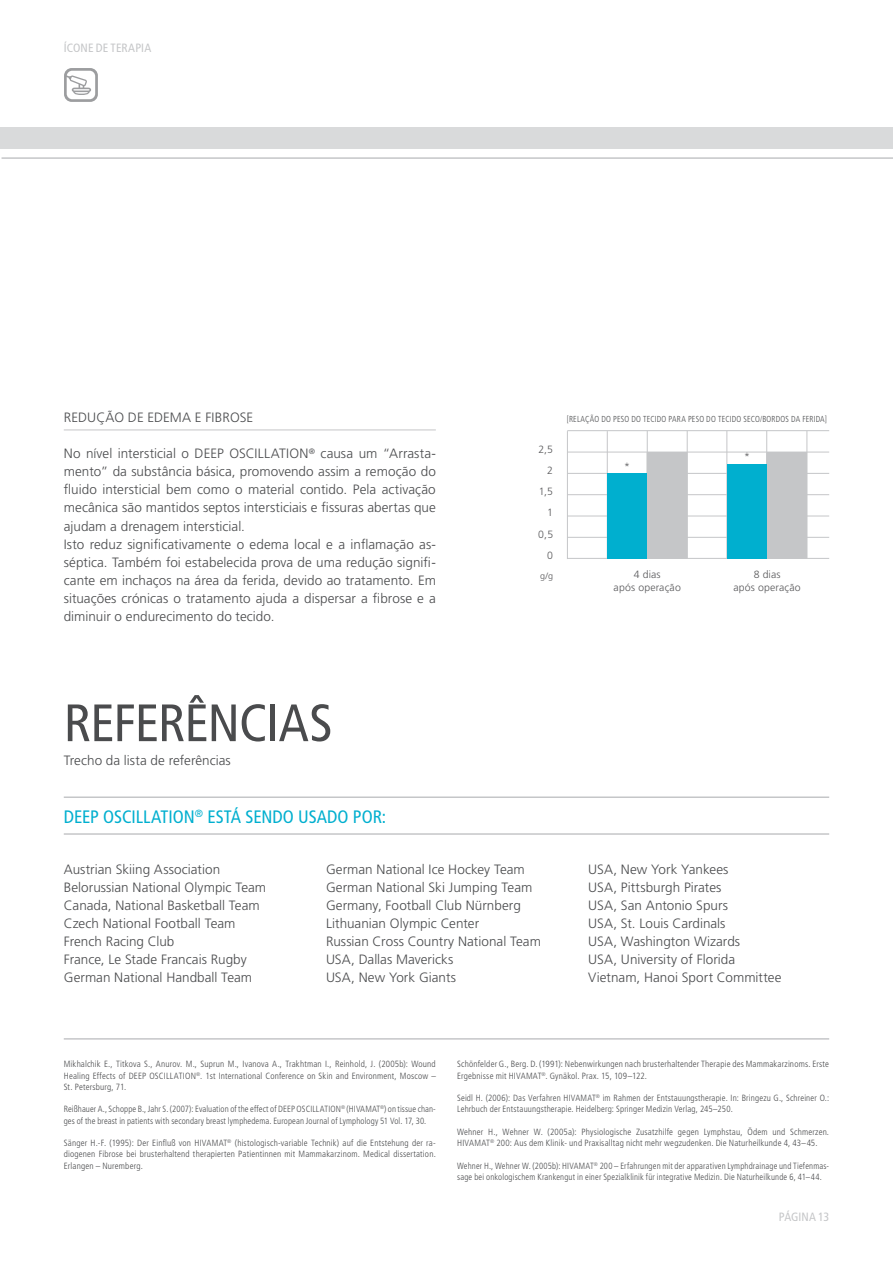
<style>
.page{position:relative;width:893px;height:1263px;background:#fff}
.page>*{position:absolute;margin:0;border:0;box-sizing:border-box;transform-origin:0 0}
.t1{font:condensed 52.5px "Frutiger LT Pro";letter-spacing:-.015em;color:#4a4b4d}
.t2{font:condensed 18px "Frutiger LT Pro";color:#00afcf}
.t3{font:300 13.5px/18.1px "Frutiger LT Pro";color:#4a4b4d}
.t4{font:condensed 12px "Frutiger LT Pro";letter-spacing:.01em;color:#c5c6c8}
.t5{font:300 10.5px/12.9px "Frutiger LT Pro";letter-spacing:.015em;color:#58585a;text-align:center}
.t6{font:300 condensed 9px/11.2px "Frutiger LT Pro";letter-spacing:.02em;color:#4a4b4d}
.t7{font:300 condensed 9px/11.2px "Frutiger LT Pro";letter-spacing:.02em;color:#4a4b4d;scale:.96 1}
.t8{font:300 9px "Frutiger LT Pro";color:#58585a}
.t9{font:300 condensed 8.7px "Frutiger LT Pro";letter-spacing:.02em;color:#4a4b4d;scale:.93 1}
</style>
<div class="page">
<hr style="left:64px;top:429px;width:372px;height:1px;background:#c5c6c8">
<div style="left:0;top:128px;width:893px;height:21px;background:#d9dadb"></div>
<hr style="left:2px;top:157px;width:891px;height:2px;background:#c5c6c8">
<svg style="left:64px;top:68px;width:34px;height:34px"></svg>
<hr style="left:64px;top:1038px;width:765px;height:2px;background:#c5c6c8">
<hr style="left:567px;top:473px;width:40px;height:1px;background:#c5c6c8">
<hr style="left:687px;top:473px;width:40px;height:1px;background:#c5c6c8">
<svg style="left:808px;top:473px;width:21px;height:1px"></svg>
<hr style="left:567px;top:494px;width:40px;height:1px;background:#c5c6c8">
<hr style="left:687px;top:494px;width:40px;height:1px;background:#c5c6c8">
<svg style="left:808px;top:494px;width:21px;height:1px"></svg>
<hr style="left:567px;top:516px;width:40px;height:1px;background:#c5c6c8">
<hr style="left:687px;top:516px;width:40px;height:1px;background:#c5c6c8">
<svg style="left:808px;top:516px;width:21px;height:1px"></svg>
<hr style="left:567px;top:537px;width:41px;height:1px;background:#c5c6c8">
<hr style="left:687px;top:537px;width:40px;height:1px;background:#c5c6c8">
<svg style="left:808px;top:537px;width:21px;height:1px"></svg>
<hr style="left:567px;top:452px;width:262px;height:1px;background:#c5c6c8">
<hr style="left:567px;top:430px;width:262px;height:1px;background:#c5c6c8">
<hr style="left:727px;top:431px;width:1px;height:127px;background:#c5c6c8">
<hr style="left:766px;top:431px;width:1px;height:127px;background:#c5c6c8">
<hr style="left:807px;top:431px;width:1px;height:127px;background:#c5c6c8">
<hr style="left:687px;top:431px;width:1px;height:127px;background:#c5c6c8">
<hr style="left:647px;top:431px;width:1px;height:127px;background:#c5c6c8">
<hr style="left:607px;top:431px;width:1px;height:127px;background:#c5c6c8">
<hr style="left:567px;top:431px;width:1px;height:128px;background:#c5c6c8">
<hr style="left:567px;top:558px;width:262px;height:1px;background:#c5c6c8">
<div style="left:727px;top:464px;width:40px;height:95px;background:#00afcf"></div>
<div style="left:607px;top:473px;width:40px;height:86px;background:#00afcf"></div>
<div style="left:767px;top:452px;width:40px;height:107px;background:#c5c6c8"></div>
<div style="left:647px;top:452px;width:40px;height:107px;background:#c5c6c8"></div>
<hr style="left:64px;top:796px;width:765px;height:2px;background:#c5c6c8">
<hr style="left:64px;top:833px;width:765px;height:2px;background:#c5c6c8">
<h3 class="t4" style="left:64px;top:40px;width:89px">ÍCONE DE TERAPIA</h3>
<h3 class="t3" style="left:64px;top:408px;width:191px">REDUÇÃO DE EDEMA E FIBROSE</h3>
<p class="t3" style="left:64px;top:445px;width:374px">No nível intersticial o DEEP OSCILLATION<sup>®</sup> causa um “Arrasta&shy;mento” da substância básica, promovendo assim a remoção do fluido intersticial bem como o material contido. Pela activação mecânica são mantidos septos intersticiais e fissuras abertas que ajudam a drenagem intersticial.<br>Isto reduz significativamente o edema local e a inflamação as&shy;séptica. Também foi estabelecida prova de uma redução signifi&shy;cante em inchaços na área da ferida, devido ao tratamento. Em situações crónicas o tratamento ajuda a dispersar a fibrose e a diminuir o endurecimento do tecido.</p>
<h1 class="t1" style="left:64px;top:692px;width:270px">REFERÊNCIAS</h1>
<h3 class="t3" style="left:64px;top:752px;width:169px">Trecho da lista de referências</h3>
<h2 class="t2" style="left:64px;top:806px;width:324px">DEEP OSCILLATION<sup>®</sup> ESTÁ SENDO USADO POR:</h2>
<p class="t5" style="left:538px;top:443px;width:16px">2,5</p>
<p class="t5" style="left:547px;top:464px;width:7px">2</p>
<p class="t5" style="left:539px;top:485px;width:16px">1,5</p>
<p class="t5" style="left:547px;top:506px;width:7px">1</p>
<p class="t5" style="left:538px;top:527px;width:16px">0,5</p>
<p class="t5" style="left:547px;top:548px;width:7px">0</p>
<p class="t8" style="left:540px;top:570px;width:15px">g/g</p>
<p class="t9" style="left:567px;top:414px;width:281px">[RELAÇÃO DO PESO DO TECIDO PARA PESO DO TECIDO SECO/BORDOS DA FERIDA]</p>
<p class="t5" style="left:624px;top:460px;width:7px">*</p>
<p class="t5" style="left:614px;top:568px;width:69px">4 dias<br>após operação</p>
<p class="t5" style="left:744px;top:450px;width:7px">*</p>
<p class="t5" style="left:733px;top:568px;width:69px">8 dias<br>após operação</p>
<h3 class="t3" style="left:64px;top:860px;width:204px">Austrian Skiing Association<br>Belorussian National Olympic Team<br>Canada, National Basketball Team<br>Czech National Football Team<br>French Racing Club<br>France, Le Stade Francais Rugby<br>German National Handball Team</h3>
<h3 class="t3" style="left:326px;top:860px;width:216px">German National Ice Hockey Team<br>German National Ski Jumping Team<br>Germany, Football Club Nürnberg<br>Lithuanian Olympic Center<br>Russian Cross Country National Team<br>USA, Dallas Mavericks<br>USA, New York Giants</h3>
<h3 class="t3" style="left:588px;top:860px;width:195px">USA, New York Yankees<br>USA, Pittsburgh Pirates<br>USA, San Antonio Spurs<br>USA, St. Louis Cardinals<br>USA, Washington Wizards<br>USA, University of Florida<br>Vietnam, Hanoi Sport Committee</h3>
<p class="t6" style="left:64px;top:1059px;width:374px">Mikhalchik E., Titkova S., Anurov. M., Suprun M., Ivanova A., Trakhtman I., Reinhold, J. (2005b): Wound<br>Healing Effects of Deep</p>
<p class="t6" style="left:149px;top:1070px;width:11px">Oscillation</p>
<p class="t6" style="left:196px;top:1070px;width:241px"><sup>®</sup>. 1st International Conference on Skin and Environment, Moscow –</p>
<p class="t6" style="left:64px;top:1081px;width:64px">St. Petersburg, 71.</p>
<p class="t6" style="left:64px;top:1104px;width:243px">Reißhauer A., Schoppe B., Jahr S. (2007): Evaluation of the effect of Deep Oscillation</p>
<p class="t6" style="left:64px;top:1104px;width:374px;text-indent:277px"><sup>®</sup> (HIVAMAT<sup>®</sup>) on tissue chan&shy;ges of the breast in patients with secondary breast lymphedema. European Journal of Lymphology 51 Vol. 17, 30.</p>
<p class="t6" style="left:64px;top:1137px;width:374px;text-align:justify">Sänger H.-F. (1995): Der Einfluß von HIVAMAT<sup>®</sup> (histologisch-variable Technik) auf die Entstehung der ra&shy;diogenen Fibrose bei brusterhaltend therapierten Patientinnen mit Mammakarzinom. Medical dissertation.<br>Erlangen – Nuremberg.</p>
<p class="t6" style="left:457px;top:1059px;width:373px">Schönfelder G., Berg. D. (1991): Nebenwirkungen nach brusterhaltender Therapie des Mammakarzinoms. Erste<br>Ergebnisse mit Hivamat</p>
<p class="t6" style="left:542px;top:1070px;width:107px"><sup>®</sup>. Gynäkol. Prax. 15, 109–122.</p>
<p class="t6" style="left:457px;top:1092px;width:374px">Seidl H. (2006): Das Verfahren HIVAMAT<sup>®</sup> im Rahmen der Entstauungstherapie. In: Bringezu G., Schreiner O.:<br>Lehrbuch der Entstauungstherapie. Heidelberg: Springer Medizin Verlag, 245–250.</p>
<p class="t6" style="left:457px;top:1126px;width:373px">Wehner H., Wehner W. (2005a): Physiologische Zusatzhilfe gegen Lymphstau, Ödem und Schmerzen.<br>HIVAMAT<sup>®</sup> 200: Aus dem Klinik- und Praxisalltag nicht mehr wegzudenken. Die Naturheilkunde 4, 43–45.</p>
<p class="t7" style="left:457px;top:1160px;width:389px">Wehner H., Wehner W. (2005b): HIVAMAT<sup>®</sup> 200 – Erfahrungen mit der apparativen Lymphdrainage und Tiefenmas&shy;sage bei onkologischem Krankengut in einer Spezialklinik für integrative Medizin. Die Naturheilkunde 6, 41–44.</p>
<h3 class="t4" style="left:779px;top:1210px;width:20px">página</h3>
<h3 class="t4" style="left:818px;top:1210px;width:12px">13</h3>
</div>
